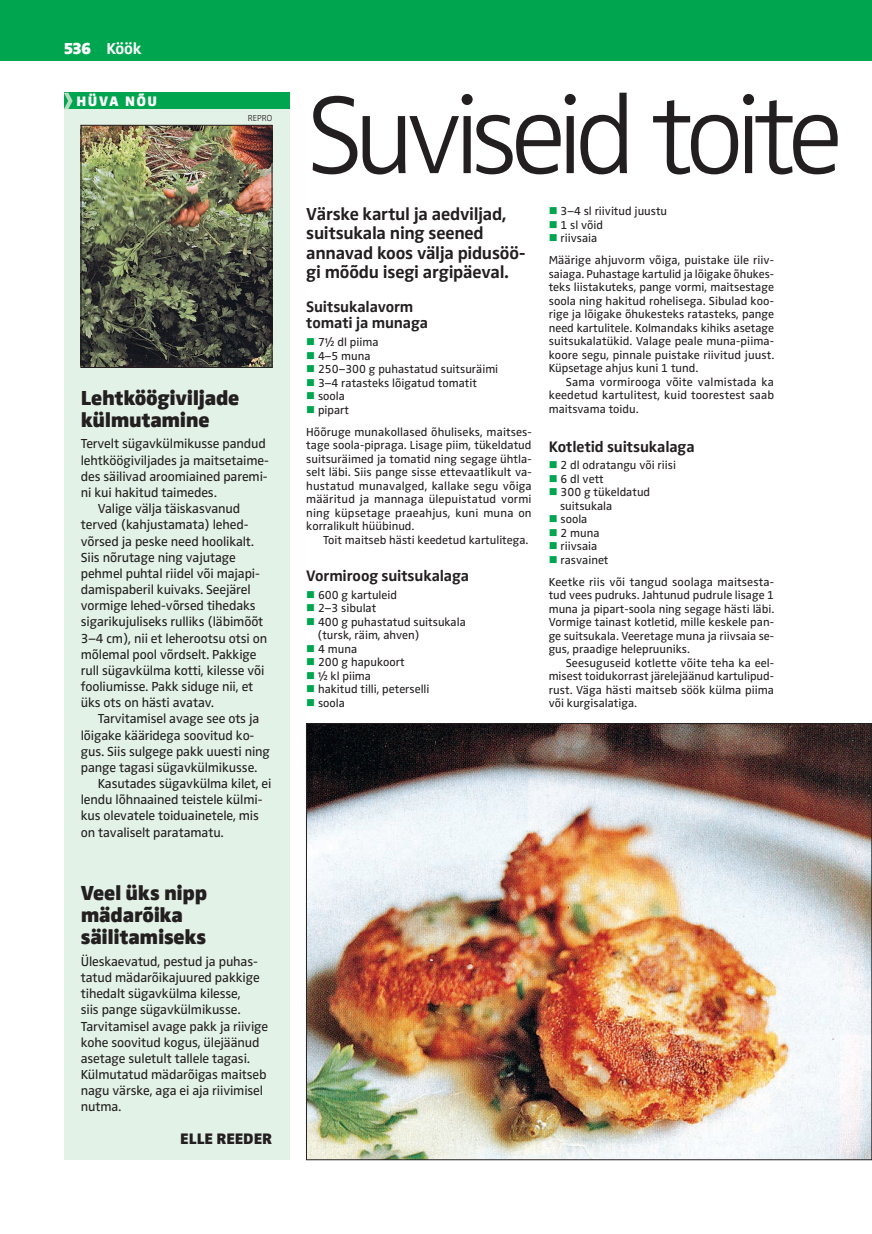
<style>
.page{position:relative;width:872px;height:1234px;background:#fff}
.page>*{position:absolute;margin:0;border:0;box-sizing:border-box;transform-origin:0 0}
.t1{font:300 114px "Zwo Pro";letter-spacing:-.08em;color:#231f20}
.t2{font:900 21px/21.9px "Zwo Pro";letter-spacing:-.015em;color:#231f20}
.t3{font:700 18px/19.5px "Zwo Pro";letter-spacing:-.015em;color:#231f20}
.t4{font:700 16.5px "Zwo Pro";color:#fff}
.t5{font:700 15.75px/16.5px "Zwo Pro";letter-spacing:-.01em;color:#231f20}
.t6{font:900 15.75px "Zwo Pro";color:#231f20}
.t7{font:900 14.25px "Zwo Pro";letter-spacing:.11em;color:#fff}
.t8{font:13.5px/16.2px "Zwo Pro";letter-spacing:-.01em;color:#231f20}
.t9{font:12px/13.5px "Zwo Pro";color:#231f20}
.t10{font:300 9px "Zwo Pro";color:#231f20}
.s1{font-weight:900}
.s2{color:#00a54f}
</style>
<div class="page">
<div style="left:0;top:0;width:872px;height:60px;background:#00a54f"></div>
<div style="left:64px;top:109px;width:225px;height:1050px;background:#e3f2e7"></div>
<div style="left:64px;top:93px;width:225px;height:16px;background:#00a54f"></div>
<svg style="left:64px;top:93px;width:9px;height:16px"></svg>
<img style="left:83px;top:127px;width:187px;height:238px">
<div style="left:81px;top:125px;width:191px;height:242px;border:1px solid #231f20"></div>
<img style="left:308px;top:725px;width:562px;height:432px">
<h3 class="t4" style="left:64px;top:39px;width:79px"><span class="s1">536</span> Köök</h3>
<p class="t7" style="left:77px;top:92px;width:82px">HÜVA NÕU</p>
<p class="t10" style="left:248px;top:113px;width:26px">REPRO</p>
<h2 class="t2" style="left:81px;top:387px;width:160px">Lehtköögiviljade külmutamine</h2>
<p class="t8" style="left:81px;top:436px;width:187px">Tervelt sügavkülmikusse pandud</p>
<p class="t8" style="left:81px;top:452px;width:189px">lehtköögiviljades ja maitsetaime-</p>
<p class="t8" style="left:81px;top:468px;width:188px">des säilivad aroomiained paremi-</p>
<p class="t8" style="left:81px;top:484px;width:137px">ni kui hakitud taimedes.</p>
<p class="t8" style="left:98px;top:500px;width:144px">Valige välja täiskasvanud</p>
<p class="t8" style="left:81px;top:517px;width:169px">terved (kahjustamata) lehed-</p>
<p class="t8" style="left:81px;top:533px;width:175px">võrsed ja peske need hoolikalt.</p>
<p class="t8" style="left:81px;top:549px;width:156px">Siis nõrutage ning vajutage</p>
<p class="t8" style="left:81px;top:565px;width:181px">pehmel puhtal riidel või majapi-</p>
<p class="t8" style="left:81px;top:581px;width:171px">damispaberil kuivaks. Seejärel</p>
<p class="t8" style="left:81px;top:597px;width:176px">vormige lehed-võrsed tihedaks</p>
<p class="t8" style="left:81px;top:614px;width:184px">sigarikujuliseks rulliks (läbimõõt</p>
<p class="t8" style="left:81px;top:630px;width:188px">3–4 cm), nii et leherootsu otsi on</p>
<p class="t8" style="left:81px;top:646px;width:177px">mõlemal pool võrdselt. Pakkige</p>
<p class="t8" style="left:81px;top:662px;width:185px">rull sügavkülma kotti, kilesse või</p>
<p class="t8" style="left:81px;top:678px;width:174px">fooliumisse. Pakk siduge nii, et</p>
<p class="t8" style="left:81px;top:694px;width:135px">üks ots on hästi avatav.</p>
<p class="t8" style="left:98px;top:711px;width:163px">Tarvitamisel avage see ots ja</p>
<p class="t8" style="left:81px;top:727px;width:175px">lõigake kääridega soovitud ko-</p>
<p class="t8" style="left:81px;top:743px;width:191px">gus. Siis sulgege pakk uuesti ning</p>
<p class="t8" style="left:81px;top:759px;width:178px">pange tagasi sügavkülmikusse.</p>
<p class="t8" style="left:98px;top:775px;width:175px">Kasutades sügavkülma kilet, ei</p>
<p class="t8" style="left:81px;top:791px;width:183px">lendu lõhnaained teistele külmi-</p>
<p class="t8" style="left:81px;top:807px;width:180px">kus olevatele toiduainetele, mis</p>
<p class="t8" style="left:81px;top:824px;width:144px">on tavaliselt paratamatu.</p>
<h2 class="t2" style="left:81px;top:882px;width:128px">Veel üks nipp mädarõika säilitamiseks</h2>
<p class="t8" style="left:81px;top:953px;width:189px">Üleskaevatud, pestud ja puhas&shy;tatud mädarõikajuured pakkige tihedalt sügavkülma kilesse,<br>siis pange sügavkülmikusse.<br>Tarvitamisel avage pakk ja riivige kohe soovitud kogus, ülejäänud asetage suletult tallele tagasi.<br>Külmutatud mädarõigas maitseb nagu värske, aga ei aja riivimisel nutma.</p>
<h3 class="t6" style="left:180px;top:1128px;width:93px">ELLE REEDER</h3>
<h1 class="t1" style="left:306px;top:70px;width:538px">Suviseid toite</h1>
<h3 class="t3" style="left:306px;top:204px;width:221px">Värske kartul ja aedviljad, suitsukala ning seened annavad koos välja pidusöö&shy;gi mõõdu isegi argipäeval.</h3>
<h3 class="t5" style="left:306px;top:298px;width:123px">Suitsukalavorm tomati ja munaga</h3>
<p class="t9" style="left:306px;top:335px;width:74px"><span class="s2">■</span> 7½ dl piima</p>
<p class="t9" style="left:306px;top:349px;width:66px"><span class="s2">■</span> 4–5 muna</p>
<p class="t9" style="left:306px;top:362px;width:193px"><span class="s2">■</span> 250–300 g puhastatud suitsuräimi</p>
<p class="t9" style="left:306px;top:376px;width:172px"><span class="s2">■</span> 3–4 ratasteks lõigatud tomatit</p>
<p class="t9" style="left:306px;top:389px;width:40px"><span class="s2">■</span> soola</p>
<p class="t9" style="left:306px;top:399px;width:227px;line-height:22px"><span class="s2">■</span> pipart<br>Hõõruge munakollased õhuliseks, maitses-</p>
<p class="t9" style="left:306px;top:438px;width:227px;text-align:justify">tage soola-pipraga. Lisage piim, tükeldatud suitsuräimed ja tomatid ning segage ühtla&shy;selt läbi. Siis pange sisse ettevaatlikult va&shy;hustatud munavalged, kallake segu võiga määritud ja mannaga ülepuistatud vormi ning küpsetage praeahjus, kuni muna on korralikult hüübinud.</p>
<p class="t9" style="left:323px;top:533px;width:207px">Toit maitseb hästi keedetud kartulitega.</p>
<h3 class="t5" style="left:306px;top:567px;width:164px">Vormiroog suitsukalaga</h3>
<p class="t9" style="left:306px;top:588px;width:92px"><span class="s2">■</span> 600 g kartuleid</p>
<p class="t9" style="left:306px;top:601px;width:72px"><span class="s2">■</span> 2–3 sibulat</p>
<p class="t9" style="left:317px;top:615px;width:150px;text-indent:-11px"><span class="s2">■</span> 400 g puhastatud suitsukala (tursk, räim, ahven)</p>
<p class="t9" style="left:306px;top:642px;width:52px"><span class="s2">■</span> 4 muna</p>
<p class="t9" style="left:306px;top:655px;width:100px"><span class="s2">■</span> 200 g hapukoort</p>
<p class="t9" style="left:306px;top:669px;width:66px"><span class="s2">■</span> ½ kl piima</p>
<p class="t9" style="left:306px;top:682px;width:125px"><span class="s2">■</span> hakitud tilli, peterselli</p>
<p class="t9" style="left:306px;top:696px;width:40px"><span class="s2">■</span> soola</p>
<p class="t9" style="left:549px;top:205px;width:120px"><span class="s2">■</span> 3–4 sl riivitud juustu</p>
<p class="t9" style="left:549px;top:218px;width:56px"><span class="s2">■</span> 1 sl võid</p>
<p class="t9" style="left:549px;top:227px;width:227px;line-height:22px"><span class="s2">■</span> riivsaia<br>Määrige ahjuvorm võiga, puistake üle riiv-</p>
<p class="t9" style="left:549px;top:267px;width:227px;text-align:justify">saiaga. Puhastage kartulid ja lõigake õhukes&shy;teks liistakuteks, pange vormi, maitsestage soola ning hakitud rohelisega. Sibulad koo&shy;rige ja lõigake õhukesteks ratasteks, pange need kartulitele. Kolmandaks kihiks asetage suitsukalatükid. Valage peale muna-piima&shy;koore segu, pinnale puistake riivitud juust.<br>Küpsetage ahjus kuni 1 tund.</p>
<p class="t9" style="left:549px;top:375px;width:227px;text-align:justify;text-indent:17px">Sama vormirooga võite valmistada ka keedetud kartulitest, kuid toorestest saab maitsvama toidu.</p>
<h3 class="t5" style="left:549px;top:438px;width:147px">Kotletid suitsukalaga</h3>
<p class="t9" style="left:549px;top:458px;width:129px"><span class="s2">■</span> 2 dl odratangu või riisi</p>
<p class="t9" style="left:549px;top:472px;width:57px"><span class="s2">■</span> 6 dl vett</p>
<p class="t9" style="left:560px;top:485px;width:92px;text-indent:-11px"><span class="s2">■</span> 300 g tükeldatud suitsukala</p>
<p class="t9" style="left:549px;top:512px;width:40px"><span class="s2">■</span> soola</p>
<p class="t9" style="left:549px;top:526px;width:52px"><span class="s2">■</span> 2 muna</p>
<p class="t9" style="left:549px;top:539px;width:50px"><span class="s2">■</span> riivsaia</p>
<p class="t9" style="left:549px;top:549px;width:227px;line-height:22px"><span class="s2">■</span> rasvainet<br>Keetke riis või tangud soolaga maitsesta-</p>
<p class="t9" style="left:549px;top:588px;width:227px;text-align:justify">tud vees pudruks. Jahtunud pudrule lisage 1 muna ja pipart-soola ning segage hästi läbi.<br>Vormige tainast kotletid, mille keskele pan&shy;ge suitsukala. Veeretage muna ja riivsaia se&shy;gus, praadige helepruuniks.</p>
<p class="t9" style="left:549px;top:656px;width:227px;text-align:justify;text-indent:17px">Seesuguseid kotlette võite teha ka eel&shy;misest toidukorrast järelejäänud kartulipud&shy;rust. Väga hästi maitseb söök külma piima või kurgisalatiga.</p>
</div>
